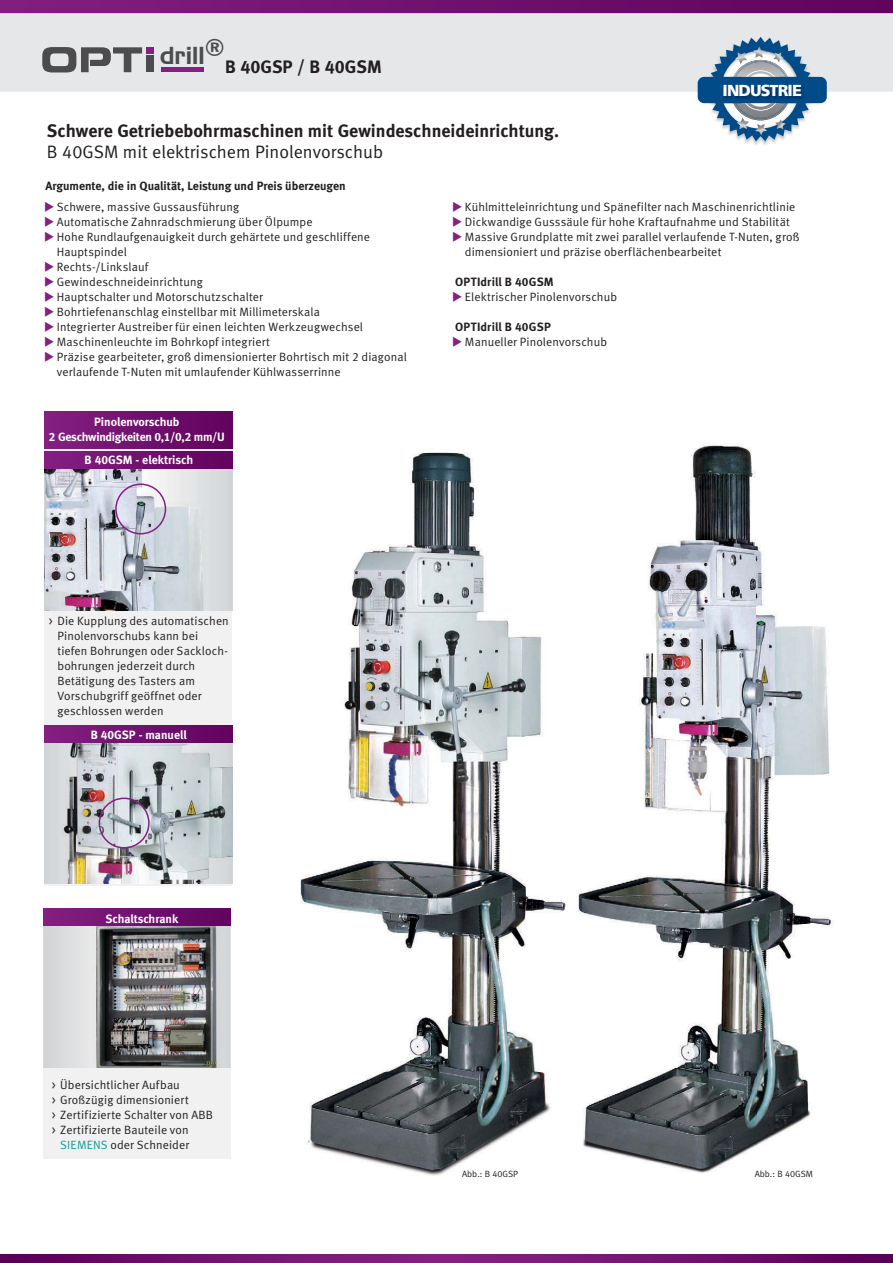
<style>
.page{position:relative;width:893px;height:1263px;background:#fff}
.page>*{position:absolute;margin:0;border:0;box-sizing:border-box;transform-origin:0 0}
.t1{font:23.85px "Handel Gothic BT";color:#4c4c4e}
.t2{font:18px "Meta Bold LF";color:#231f20}
.t3{font:18px "Meta Normal LF";color:#231f20}
.t4{font:800 16.65px "Front Page";letter-spacing:-.05em;color:#fff}
.t5{font:12px/15px "Meta Normal LF";letter-spacing:.01em;color:#231f20}
.t6{font:12px "Meta Bold LF";color:#231f20}
.t7{font:12px "Meta Bold LF";color:#fff}
.t8{font:12px/14.4px "Meta Bold LF";letter-spacing:-.025em;color:#fff;text-align:center}
.t9{font:9px "Meta Normal LF";color:#231f20}
.s1{color:#119c9a}
</style>
<div class="page">
<div style="left:0;top:13px;width:893px;height:79px;background:#e6e7e8"></div>
<svg style="left:0;top:1254px;width:893px;height:9px;background:#72116f"></svg>
<div style="left:161px;top:67px;width:42px;height:5px;background:#851f82"></div>
<svg style="left:42px;top:47px;width:100px;height:26px;background:#939395"></svg>
<div style="left:146px;top:47px;width:7px;height:7px;background:#851f82"></div>
<div style="left:146px;top:55px;width:7px;height:17px;background:#4c4c4e"></div>
<svg style="left:0;top:0;width:893px;height:13px;background:#71106f"></svg>
<img style="left:349px;top:443px;width:407px;height:208px">
<img style="left:756px;top:543px;width:78px;height:602px">
<img style="left:570px;top:649px;width:187px;height:524px">
<img style="left:300px;top:651px;width:262px;height:421px">
<img style="left:307px;top:1072px;width:244px;height:104px">
<img style="left:562px;top:443px;width:8px;height:468px">
<div style="left:45px;top:412px;width:187px;height:474px;background:#f1f1f2"></div>
<img style="left:45px;top:742px;width:187px;height:142px">
<div style="left:99px;top:798px;width:51px;height:51px;border:2px solid #851f82;border-radius:50%"></div>
<hr style="left:232px;top:469px;width:1px;height:141px;background:#d2d3d5">
<img style="left:45px;top:469px;width:187px;height:141px">
<div style="left:43px;top:909px;width:188px;height:250px;background:#f1f1f2"></div>
<svg style="left:43px;top:926px;width:188px;height:142px;background:#dadbdd"></svg>
<img style="left:84px;top:926px;width:146px;height:142px">
<div style="left:43px;top:909px;width:188px;height:17px;background:linear-gradient(to right,#842082,#61035e)"></div>
<div style="left:45px;top:452px;width:187px;height:17px;background:linear-gradient(to right,#842082,#60035e)"></div>
<div style="left:115px;top:483px;width:51px;height:51px;border:2px solid #851f82;border-radius:50%"></div>
<div style="left:45px;top:725px;width:187px;height:17px;background:linear-gradient(to right,#842082,#60035e)"></div>
<div style="left:45px;top:411px;width:187px;height:37px;background:linear-gradient(to right,#842082,#60035e)"></div>
<img style="left:706px;top:103px;width:109px;height:42px">
<img style="left:706px;top:37px;width:109px;height:40px">
<div style="left:698px;top:77px;width:129px;height:26px;background:#004b88;border-radius:6px"></div>
<svg style="left:708px;top:37px;width:105px;height:104px"></svg>
<h1 class="t1" style="left:160px;top:41px;width:66px">drill®</h1>
<h2 class="t2" style="left:225px;top:60px;width:158px">B 40GSP / B 40GSM</h2>
<h2 class="t2" style="left:47px;top:124px;width:514px">Schwere Getriebebohrmaschinen mit Gewindeschneideinrichtung.</h2>
<h2 class="t3" style="left:47px;top:145px;width:338px">B 40GSM mit elektrischem Pinolenvorschub</h2>
<h3 class="t4" style="left:722px;top:81px;width:81px">INDUSTRIE</h3>
<p class="t6" style="left:45px;top:181px;width:302px">Argumente, die in Qualität, Leistung und Preis überzeugen</p>
<p class="t5" style="left:57px;top:200px;width:351px">Schwere, massive Gussausführung<br>Automatische Zahnradschmierung über Ölpumpe<br>Hohe Rundlaufgenauigkeit durch gehärtete und geschliffene Hauptspindel<br>Rechts-/Linkslauf<br>Gewindeschneideinrichtung<br>Hauptschalter und Motorschutzschalter<br>Bohrtiefenanschlag einstellbar mit Millimeterskala<br>Integrierter Austreiber für einen leichten Werkzeugwechsel Maschinenleuchte im Bohrkopf integriert<br>Präzise gearbeiteter, groß dimensionierter Bohrtisch mit 2 diagonal verlaufende T-Nuten mit umlaufender Kühlwasserrinne</p>
<p class="t5" style="left:465px;top:200px;width:336px">Kühlmitteleinrichtung und Spänefilter nach Maschinenrichtlinie Dickwandige Gusssäule für hohe Kraftaufnahme und Stabilität Massive Grundplatte mit zwei parallel verlaufende T-Nuten, groß dimensioniert und präzise oberflächen bearbeitet</p>
<p class="t6" style="left:455px;top:277px;width:100px">OPTIdrill B 40GSM</p>
<p class="t5" style="left:465px;top:290px;width:154px">Elektrischer Pinolenvorschub</p>
<p class="t6" style="left:455px;top:322px;width:97px">OPTIdrill B 40GSP</p>
<p class="t5" style="left:465px;top:335px;width:144px">Manueller Pinolenvorschub</p>
<p class="t8" style="left:49px;top:416px;width:177px">Pinolenvorschub<br>2 Geschwindigkeiten 0,1/0,2 mm/U</p>
<p class="t7" style="left:85px;top:456px;width:110px">B 40GSM - elektrisch</p>
<p class="t5" style="left:57px;top:614px;width:173px;text-indent:-9px">&gt; Die Kupplung des automatischen<br>Pinolenvorschubs kann bei tiefen Bohrungen oder Sackloch&shy;bohrungen jederzeit durch<br>Betätigung des Tasters am<br>Vorschubgriff geöffnet oder geschlossen werden</p>
<p class="t7" style="left:91px;top:730px;width:98px">B 40GSP - manuell</p>
<p class="t7" style="left:105px;top:914px;width:74px">Schaltschrank</p>
<p class="t5" style="left:52px;top:1078px;width:130px">&gt; Übersichtlicher Aufbau</p>
<p class="t5" style="left:52px;top:1093px;width:138px">&gt; Großzügig dimensioniert</p>
<p class="t5" style="left:52px;top:1108px;width:163px">&gt; Zertifizierte Schalter von ABB</p>
<p class="t5" style="left:52px;top:1123px;width:139px">&gt; Zertifizierte Bauteile von</p>
<p class="t5" style="left:60px;top:1138px;width:130px"><span class="s1">SIEMENS</span> oder Schneider</p>
<p class="t9" style="left:462px;top:1170px;width:58px">Abb.: B 40GSP</p>
<p class="t9" style="left:755px;top:1170px;width:60px">Abb.: B 40GSM</p>
</div>
